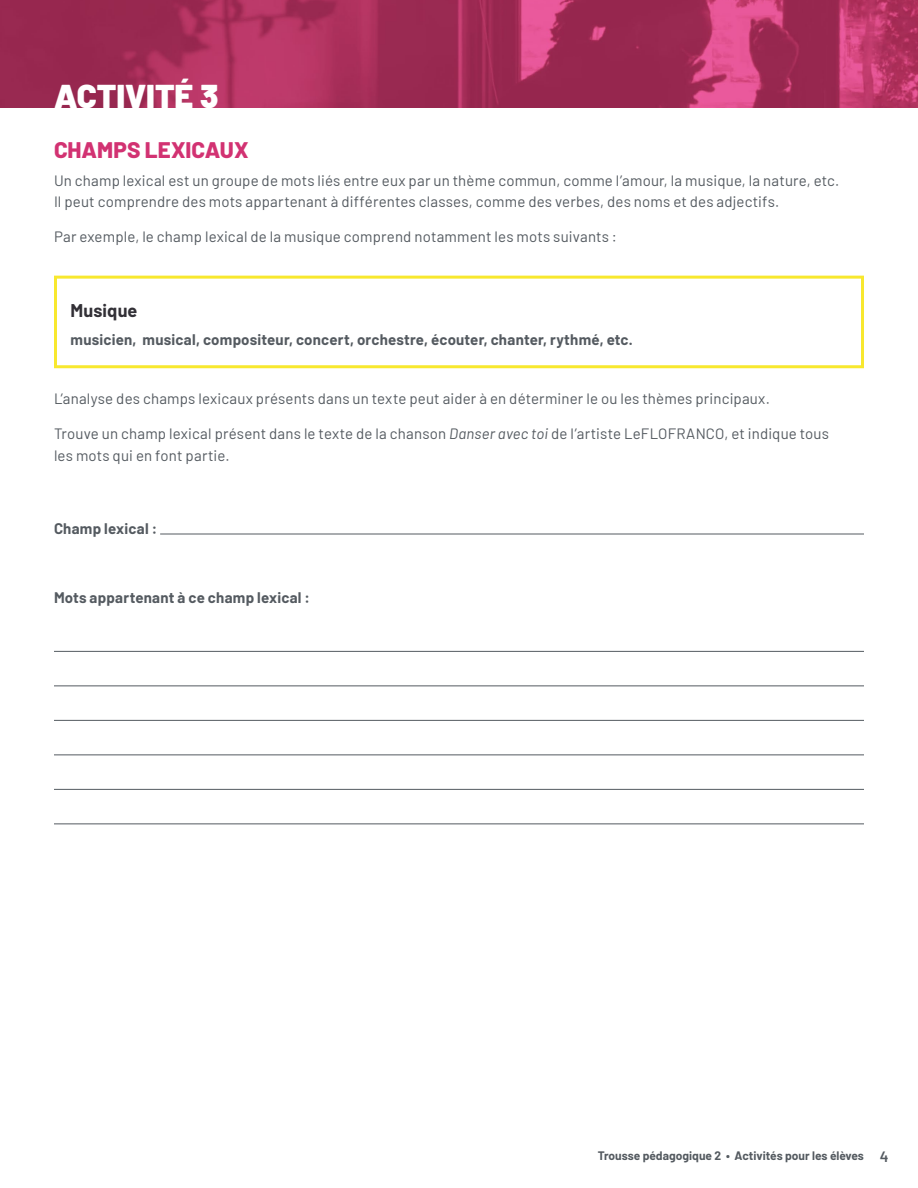
<style>
.page{position:relative;width:918px;height:1188px;background:#fff}
.page>*{position:absolute;margin:0;border:0;box-sizing:border-box;transform-origin:0 0}
.t1{font:900 33px "Barlow";color:#fff}
.t2{font:800 22.5px "Barlow";color:#d23272}
.texte_activites{font:700 18px "Barlow";letter-spacing:.01em;color:#323036}
.texte_courant{font:15px/21.3px "Barlow";letter-spacing:.01em;color:#545a60}
.texte_activites-2{font:700 15px "Barlow";letter-spacing:.015em;color:#545a60}
.t3{font:700 12px "Barlow";color:#545a60}
.s1{font-style:italic}
.s2{font-weight:600;font-size:15px}
</style>
<div class="page">
<img style="left:0;top:0;width:918px;height:108px">
<div style="left:54px;top:276px;width:810px;height:92px;border:3px solid #f8e82e"></div>
<hr style="left:160px;top:534px;width:704px;height:1px;background:#545a60">
<hr style="left:54px;top:651px;width:810px;height:1px;background:#545a60">
<hr style="left:54px;top:685px;width:810px;height:1px;background:#545a60">
<hr style="left:54px;top:720px;width:810px;height:1px;background:#545a60">
<hr style="left:54px;top:754px;width:810px;height:1px;background:#545a60">
<hr style="left:54px;top:789px;width:810px;height:1px;background:#545a60">
<hr style="left:54px;top:823px;width:810px;height:1px;background:#545a60">
<h1 class="t1" style="left:54px;top:71px;width:166px">ACTIVITÉ 3</h1>
<h2 class="t2" style="left:54px;top:133px;width:196px">CHAMPS LEXICAUX</h2>
<p class="texte_courant" style="left:54px;top:168px;width:787px">Un champ lexical est un groupe de mots liés entre eux par un thème commun, comme l’amour, la musique, la nature, etc.<br>Il peut comprendre des mots appartenant à différentes classes, comme des verbes, des noms et des adjectifs.</p>
<p class="texte_courant" style="left:54px;top:225px;width:565px">Par exemple, le champ lexical de la musique comprend notamment les mots suivants :</p>
<p class="texte_activites" style="left:70px;top:297px;width:68px">Musique</p>
<p class="texte_activites-2" style="left:70px;top:328px;width:564px">musicien, musical, compositeur, concert, orchestre, écouter, chanter, rythmé, etc.</p>
<p class="texte_courant" style="left:54px;top:387px;width:717px">L’analyse des champs lexicaux présents dans un texte peut aider à en déterminer le ou les thèmes principaux.</p>
<p class="texte_courant" style="left:54px;top:422px;width:777px">Trouve un champ lexical présent dans le texte de la chanson <span class="s1">Danser avec toi</span> de l’artiste LeFLOFRANCO, et indique tous les mots qui en font partie.</p>
<p class="texte_activites-2" style="left:54px;top:517px;width:105px">Champ lexical :</p>
<p class="texte_activites-2" style="left:54px;top:587px;width:258px">Mots appartenant à ce champ lexical :</p>
<p class="t3" style="left:598px;top:1147px;width:292px">Trousse pédagogique 2 • Activités pour les élèves <span class="s2">4</span></p>
</div>
